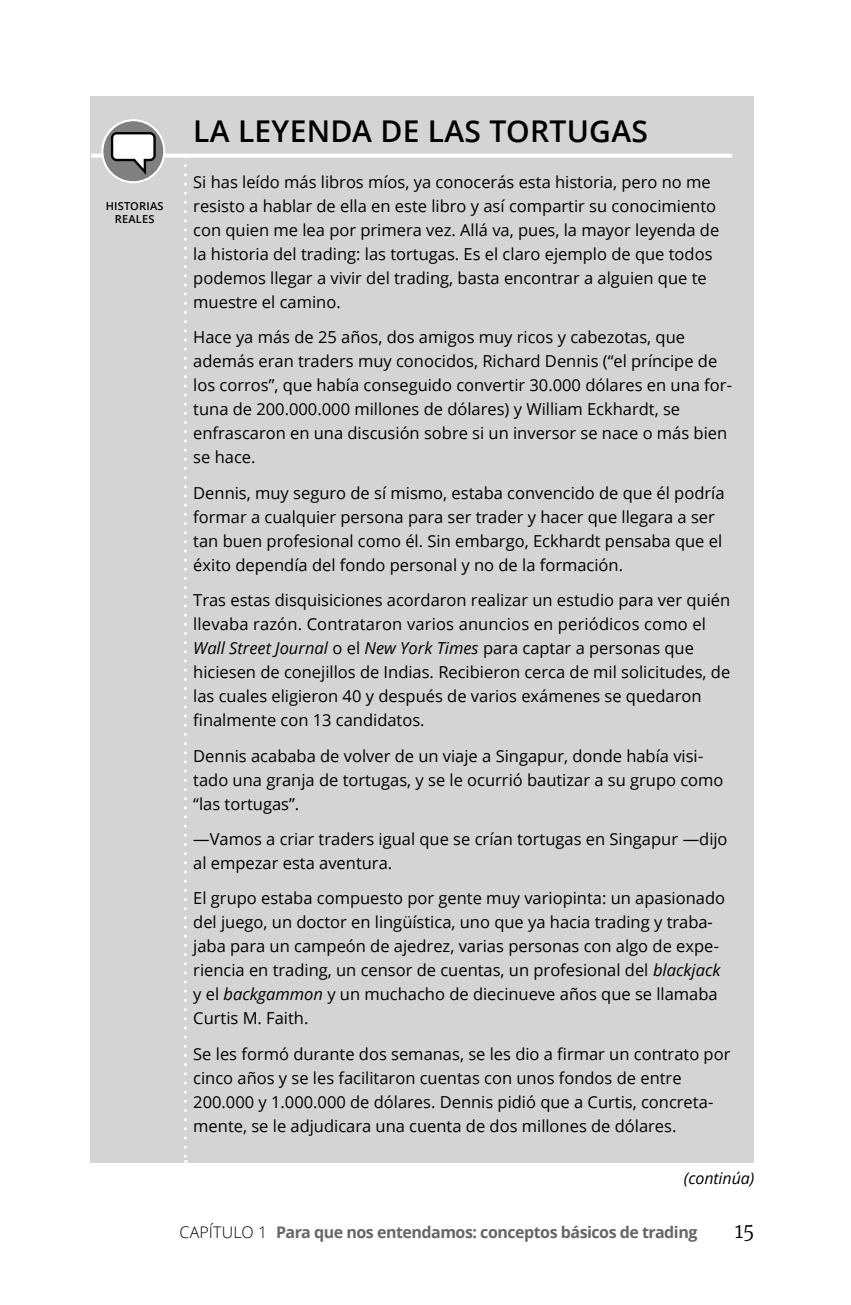
<style>
.page{position:relative;width:851px;height:1305px;background:#fff}
.page>*{position:absolute;margin:0;border:0;box-sizing:border-box;transform-origin:0 0}
.t1{font:30px "Open Sans Semibold EB";letter-spacing:.01em;color:#000}
.t2{font:20px "Merriweather Light EB";color:#000}
.t3{font:16.4px/24px "Open Sans";color:#000}
.t4{font:16px "Open Sans Bold EB";letter-spacing:-.03em;color:#666}
.t5{font:italic 16px "Open Sans";letter-spacing:-.005em;color:#000}
.t6{font:11px/13.2px "Open Sans Semibold EB";letter-spacing:.02em;color:#000;text-align:center}
.s1{font-style:italic}
.s2{font-family:"Open Sans Light EB";color:#000}
</style>
<div class="page">
<div style="left:90px;top:97px;width:663px;height:1065px;background:#d4d4d4"></div>
<svg style="left:184px;top:166px;width:3px;height:996px"></svg>
<svg style="left:91px;top:154px;width:641px;height:4px;background:#fbfbfb"></svg>
<div style="left:103px;top:121px;width:61px;height:61px;background:#808080;border-radius:50%"></div>
<svg style="left:111px;top:132px;width:45px;height:43px"></svg>
<div style="left:101px;top:119px;width:64px;height:64px;border:2px solid #fff;border-radius:50%"></div>
<p class="t6" style="left:106px;top:199px;width:59px">HISTORIAS<br>REALES</p>
<h1 class="t1" style="left:193px;top:114px;width:456px">LA LEYENDA DE LAS TORTUGAS</h1>
<p class="t3" style="left:193px;top:170px;width:527px">Si has leído más libros míos, ya conocerás esta historia, pero no me resisto a hablar de ella en este libro y así compartir su conocimiento con quien me lea por primera vez. Allá va, pues, la mayor leyenda de la historia del trading: las tortugas. Es el claro ejemplo de que todos podemos llegar a vivir del trading, basta encontrar a alguien que te muestre el camino.</p>
<p class="t3" style="left:193px;top:326px;width:540px">Hace ya más de 25 años, dos amigos muy ricos y cabezotas, que además eran traders muy conocidos, Richard Dennis (“el príncipe de los corros”, que había conseguido convertir 30.000 dólares en una for&shy;tuna de 200.000.000 millones de dólares) y William Eckhardt, se enfrascaron en una discusión sobre si un inversor se nace o más bien se hace.</p>
<p class="t3" style="left:193px;top:481px;width:533px">Dennis, muy seguro de sí mismo, estaba convencido de que él podría formar a cualquier persona para ser trader y hacer que llegara a ser tan buen profesional como él. Sin embargo, Eckhardt pensaba que el éxito dependía del fondo personal y no de la formación.</p>
<p class="t3" style="left:193px;top:588px;width:538px">Tras estas disquisiciones acordaron realizar un estudio para ver quién llevaba razón. Contrataron varios anuncios en periódicos como el <span class="s1">Wall Street Journal</span> o el <span class="s1">New York Times</span> para captar a personas que hiciesen de conejillos de Indias. Recibieron cerca de mil solicitudes, de las cuales eligieron 40 y después de varios exámenes se quedaron finalmente con 13 candidatos.</p>
<p class="t3" style="left:193px;top:744px;width:532px">Dennis acababa de volver de un viaje a Singapur, donde había visi&shy;tado una granja de tortugas, y se le ocurrió bautizar a su grupo como “las tortugas”.</p>
<p class="t3" style="left:193px;top:827px;width:536px">—Vamos a criar traders igual que se crían tortugas en Singapur —dijo al empezar esta aventura.</p>
<p class="t3" style="left:193px;top:886px;width:533px">El grupo estaba compuesto por gente muy variopinta: un apasionado del juego, un doctor en lingüística, uno que ya hacia trading y traba&shy;jaba para un campeón de ajedrez, varias personas con algo de expe&shy;riencia en trading, un censor de cuentas, un profesional del <span class="s1">blackjack </span>y el <span class="s1">backgammon</span> y un muchacho de diecinueve años que se llamaba Curtis M. Faith.</p>
<p class="t3" style="left:193px;top:1042px;width:538px">Se les formó durante dos semanas, se les dio a firmar un contrato por cinco años y se les facilitaron cuentas con unos fondos de entre 200.000 y 1.000.000 de dólares. Dennis pidió que a Curtis, concreta&shy;mente, se le adjudicara una cuenta de dos millones de dólares.</p>
<p class="t5" style="left:684px;top:1166px;width:72px">(continúa)</p>
<p class="t4" style="left:180px;top:1223px;width:519px"><span class="s2">CAPíTulo 1</span> Para que nos entendamos: conceptos básicos de trading</p>
<p class="t2" style="left:735px;top:1219px;width:21px">15</p>
</div>
